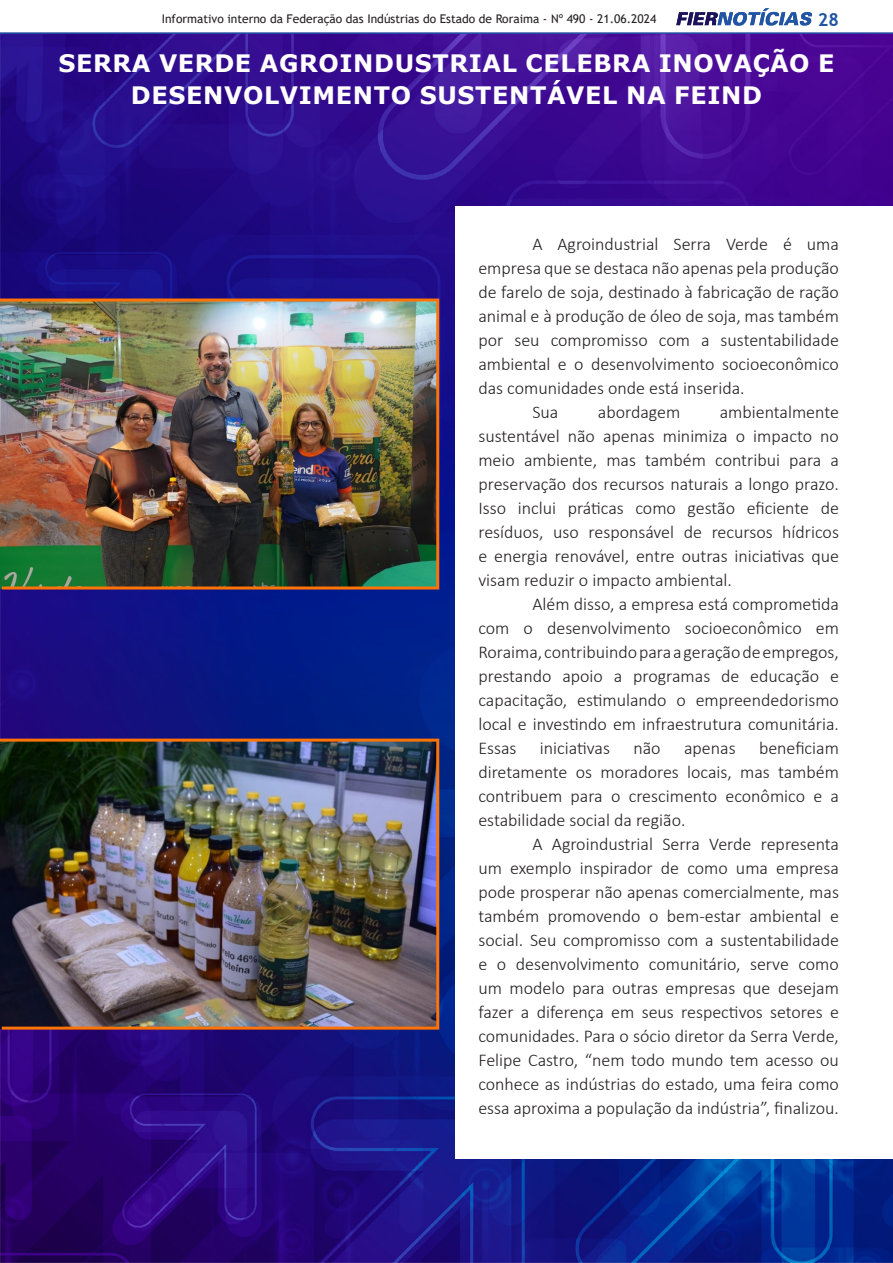
<style>
.page{position:relative;width:893px;height:1263px;background:#fff}
.page>*{position:absolute;margin:0;border:0;box-sizing:border-box;transform-origin:0 0}
.t1{font:700 24px/31.5px "Verdana";letter-spacing:.025em;color:#fff;text-align:center}
.t2{font:300 18px/24px "Calibri";color:#231f20;text-align:justify}
.t3{font:700 18px "Trebuchet MS";color:#2254a4}
.t4{font:12px "Trebuchet MS";color:#231f20}
</style>
<div class="page">
<img style="left:1px;top:34px;width:892px;height:1228px">
<div style="left:455px;top:206px;width:438px;height:952px;background:#fff"></div>
<img style="left:0;top:297px;width:441px;height:294px">
<img style="left:0;top:737px;width:441px;height:294px">
<svg style="left:676px;top:8px;width:136px;height:18px"></svg>
<hr style="left:0;top:32px;width:893px;height:2px;background:#2254a4">
<p class="t4" style="left:162px;top:11px;width:496px">Informativo interno da Federação das Indústrias do Estado de Roraima - Nº 490 - 21.06.2024</p>
<p class="t3" style="left:818px;top:8px;width:23px">28</p>
<p class="t1" style="left:58px;top:47px;width:777px">SERRA VERDE AGROINDUSTRIAL CELEBRA INOVAÇÃO E<br>DESENVOLVIMENTO SUSTENTÁVEL NA FEIND</p>
<p class="t2" style="left:478px;top:232px;width:362px;text-indent:54px">A Agroindustrial Serra Verde é uma empresa que se destaca não apenas pela produção de farelo de soja, destinado à fabricação de ração animal e à produção de óleo de soja, mas também por seu compromisso com a sustentabilidade ambiental e o desenvolvimento socioeconômico das comunidades onde está inserida.</p>
<p class="t2" style="left:532px;top:400px;width:27px">Sua</p>
<p class="t2" style="left:598px;top:400px;width:84px">abordagem</p>
<p class="t2" style="left:478px;top:400px;width:362px;text-indent:241px">ambientalmente sustentável não apenas minimiza o impacto no meio ambiente, mas também contribui para a preservação dos recursos naturais a longo prazo.<br>Isso inclui práticas como gestão eficiente de resíduos, uso responsável de recursos hídricos e energia renovável, entre outras iniciativas que visam reduzir o impacto ambiental.</p>
<p class="t2" style="left:478px;top:592px;width:362px;text-indent:54px">Além disso, a empresa está comprometida com o desenvolvimento socioeconômico em Roraima, contribuindo para a geração de empregos, prestando apoio a programas de educação e capacitação, estimulando o empreendedorismo local e investindo em infraestrutura comunitária.<br>Essas</p>
<p class="t2" style="left:478px;top:736px;width:362px;text-indent:281px">beneficiam diretamente os moradores locais, mas também contribuem para o crescimento econômico e a estabilidade social da região.</p>
<p class="t2" style="left:478px;top:832px;width:362px;text-indent:54px">A Agroindustrial Serra Verde representa um exemplo inspirador de como uma empresa pode prosperar não apenas comercialmente, mas também promovendo o bem-estar ambiental e social. Seu compromisso com a sustentabilidade e o desenvolvimento comunitário, serve como um modelo para outras empresas que desejam fazer a diferença em seus respectivos setores e comunidades. Para o sócio diretor da Serra Verde, Felipe Castro, “nem todo mundo tem acesso ou conhece as indústrias do estado, uma feira como essa aproxima a população da indústria”, finalizou.</p>
<p class="t2" style="left:540px;top:736px;width:72px">iniciativas</p>
<p class="t2" style="left:633px;top:736px;width:29px">não</p>
<p class="t2" style="left:684px;top:736px;width:53px">apenas</p>
</div>
